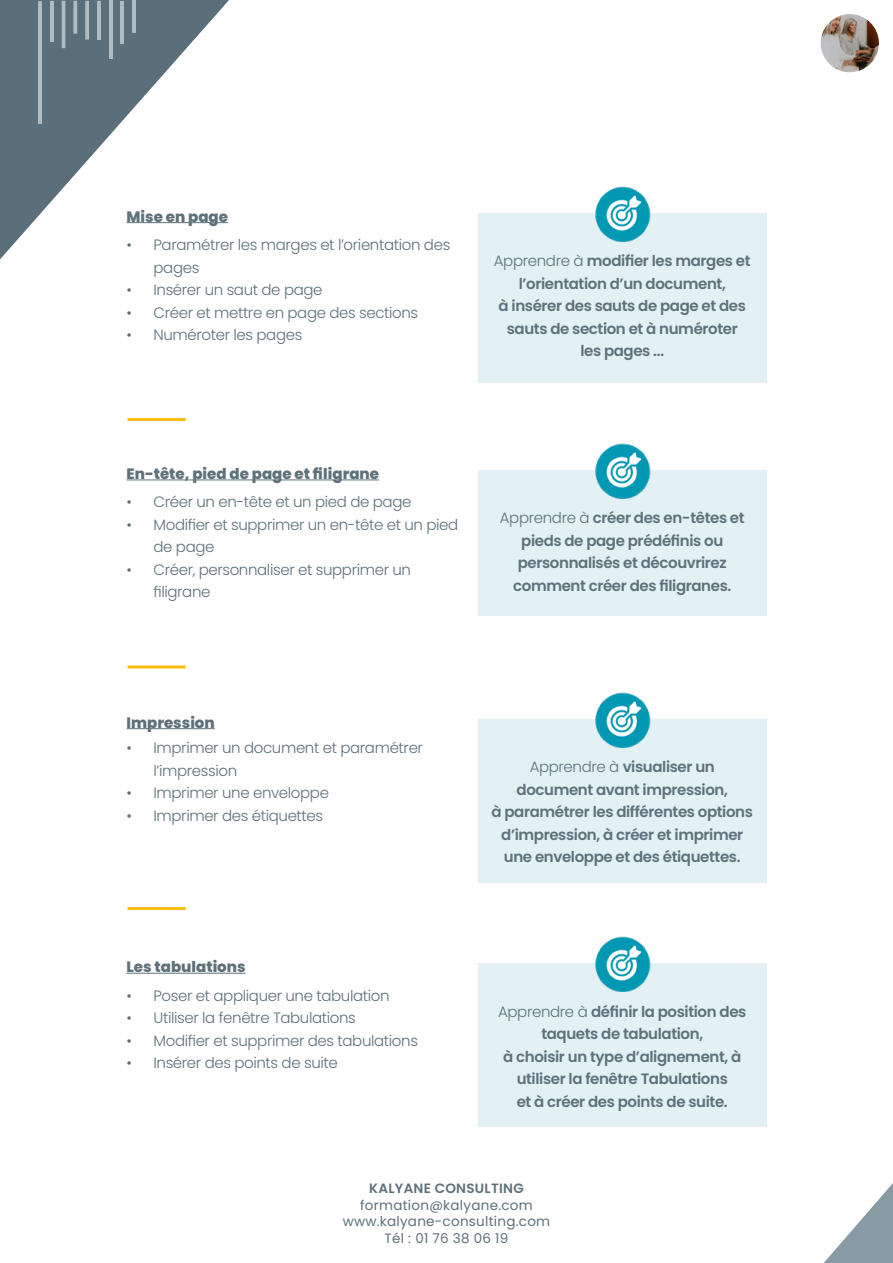
<style>
.page{position:relative;width:893px;height:1263px;background:#fff}
.page>*{position:absolute;margin:0;border:0;box-sizing:border-box;transform-origin:0 0}
.t1{font:600 15px/22.5px "Poppins";letter-spacing:-.025em;color:#5e717a;text-align:center}
.t2{font:300 15px/22.5px "Poppins";letter-spacing:-.025em;color:#5e717a}
.t3{font:800 15px "Poppins";color:#5e717a}
.t4{font:13.5px/16.5px "Poppins";letter-spacing:.02em;color:#5e717a;text-align:center}
.t5{font:600 13.5px "Poppins";letter-spacing:.02em;color:#5e717a}
.s1{font-weight:300}
</style>
<div class="page">
<svg style="left:824px;top:1183px;width:69px;height:80px"></svg>
<svg style="left:0;top:0;width:229px;height:259px"></svg>
<hr style="left:38px;top:1px;width:4px;height:122px;background:#b1bbc0">
<hr style="left:132px;top:1px;width:4px;height:32px;background:#b1bbc0">
<hr style="left:121px;top:1px;width:3px;height:43px;background:#fff">
<hr style="left:50px;top:1px;width:4px;height:41px;background:#b1bbc0">
<hr style="left:62px;top:1px;width:3px;height:47px;background:#fff">
<svg style="left:73px;top:1px;width:4px;height:33px"></svg>
<svg style="left:85px;top:1px;width:4px;height:39px"></svg>
<hr style="left:97px;top:1px;width:4px;height:39px;background:#b1bbc0">
<hr style="left:109px;top:1px;width:4px;height:58px;background:#b1bbc0">
<img style="left:821px;top:14px;width:58px;height:58px;border-radius:29px">
<hr style="left:127px;top:480px;width:252px;height:1px;background:#5e717a">
<hr style="left:127px;top:728px;width:88px;height:1px;background:#5e717a">
<div style="left:478px;top:470px;width:288px;height:145px;background:#e3f0f4"></div>
<img style="left:595px;top:443px;width:56px;height:55px">
<div style="left:478px;top:719px;width:288px;height:163px;background:#e3f0f4"></div>
<img style="left:595px;top:692px;width:56px;height:55px">
<hr style="left:128px;top:418px;width:58px;height:3px;background:#fcbe0e">
<hr style="left:128px;top:665px;width:58px;height:3px;background:#fcbe0e">
<hr style="left:128px;top:907px;width:58px;height:3px;background:#fcbe0e">
<hr style="left:127px;top:222px;width:101px;height:1px;background:#5e717a">
<div style="left:478px;top:213px;width:288px;height:170px;background:#e3f0f4"></div>
<img style="left:595px;top:186px;width:56px;height:55px">
<hr style="left:127px;top:973px;width:119px;height:1px;background:#5e717a">
<div style="left:478px;top:964px;width:288px;height:163px;background:#e3f0f4"></div>
<img style="left:592px;top:937px;width:60px;height:55px">
<p class="t3" style="left:127px;top:208px;width:103px">Mise en page</p>
<p class="t2" style="left:154px;top:234px;width:298px;text-indent:-27px">• Paramétrer les marges et l’orientation des pages</p>
<p class="t2" style="left:127px;top:279px;width:198px">• Insérer un saut de page</p>
<p class="t2" style="left:127px;top:301px;width:293px">• Créer et mettre en page des sections</p>
<p class="t2" style="left:127px;top:324px;width:177px">• Numéroter les pages</p>
<p class="t1" style="left:494px;top:250px;width:258px"><span class="s1">Apprendre à</span> modifier les marges et l’orientation d’un document,<br>à insérer des sauts de page et des sauts de section et à numéroter<br>les pages ...</p>
<p class="t3" style="left:127px;top:465px;width:254px">En-tête, pied de page et filigrane</p>
<p class="t2" style="left:127px;top:491px;width:286px">• Créer un en-tête et un pied de page</p>
<p class="t2" style="left:154px;top:513px;width:306px;text-indent:-27px">• Modifier et supprimer un en-tête et un pied de page</p>
<p class="t2" style="left:154px;top:558px;width:259px;text-indent:-27px">• Créer, personnaliser et supprimer un filigrane</p>
<p class="t1" style="left:500px;top:507px;width:246px"><span class="s1">Apprendre à</span> créer des en-têtes et pieds de page prédéfinis ou personnalisés et découvrirez comment créer des filigranes.</p>
<p class="t3" style="left:127px;top:714px;width:90px">Impression</p>
<p class="t2" style="left:154px;top:737px;width:271px;text-indent:-27px">• Imprimer un document et paramétrer l’impression</p>
<p class="t2" style="left:127px;top:782px;width:204px">• Imprimer une enveloppe</p>
<p class="t2" style="left:127px;top:804px;width:198px">• Imprimer des étiquettes</p>
<p class="t3" style="left:127px;top:958px;width:121px">Les tabulations</p>
<p class="t2" style="left:127px;top:984px;width:265px">• Poser et appliquer une tabulation</p>
<p class="t2" style="left:127px;top:1007px;width:231px">• Utiliser la fenêtre Tabulations</p>
<p class="t2" style="left:127px;top:1029px;width:293px">• Modifier et supprimer des tabulations</p>
<p class="t2" style="left:127px;top:1052px;width:213px">• Insérer des points de suite</p>
<p class="t1" style="left:491px;top:756px;width:263px"><span class="s1">Apprendre à</span> visualiser un document avant impression,<br>à paramétrer les différentes options d’impression, à créer et imprimer une enveloppe et des étiquettes.</p>
<p class="t1" style="left:498px;top:1000px;width:250px"><span class="s1">Apprendre à</span> définir la position des taquets de tabulation,<br>à choisir un type d’alignement, à utiliser la fenêtre Tabulations<br>et à créer des points de suite.</p>
<p class="t5" style="left:369px;top:1180px;width:156px">KALYANE CONSULTING</p>
<p class="t4" style="left:343px;top:1197px;width:209px">formation@kalyane.com www.kalyane-consulting.com<br>Tél : 01 76 38 06 19</p>
</div>
